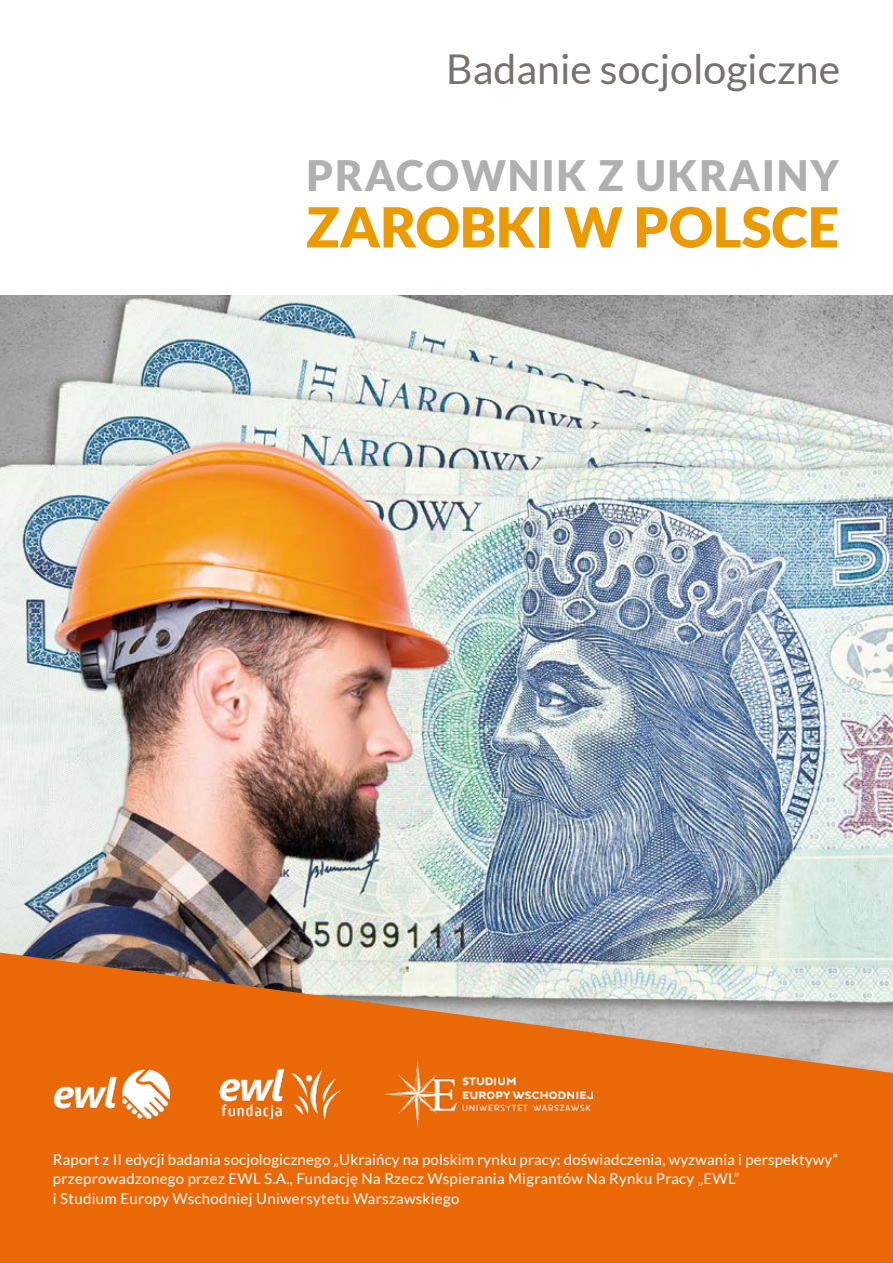
<style>
.page{position:relative;width:893px;height:1263px;background:#fff}
.page>*{position:absolute;margin:0;border:0;box-sizing:border-box;transform-origin:0 0}
.t1{font:900 55.2px "Lato";color:#eb9a00}
.t2{font:900 42px "Lato";letter-spacing:.04em;color:#b0b0b1}
.t3{font:41.1px "Lato";color:#76726d}
.t4{font:15px/19.5px "Lato";letter-spacing:.02em;color:#fff}
</style>
<div class="page">
<img style="left:0;top:295px;width:893px;height:657px">
<svg style="left:0;top:952px;width:893px;height:311px;background:#e17b2f"></svg>
<img style="left:385px;top:1061px;width:208px;height:66px">
<img style="left:213px;top:1065px;width:135px;height:58px">
<img style="left:38px;top:1062px;width:148px;height:64px">
<h3 class="t3" style="left:446px;top:46px;width:396px">Badanie socjologiczne</h3>
<h2 class="t2" style="left:307px;top:151px;width:534px">PRACOWNIK Z UKRAINY</h2>
<h1 class="t1" style="left:306px;top:195px;width:535px">ZAROBKI W POLSCE</h1>
<p class="t4" style="left:53px;top:1149px;width:786px">Raport z II edycji badania socjologicznego „Ukraińcy na polskim rynku pracy: doświadczenia, wyzwania i perspektywy” przeprowadzonego przez EWL S.A., Fundację Na Rzecz Wspierania Migrantów Na Rynku Pracy „EWL”<br>i Studium Europy Wschodniej Uniwersytetu Warszawskiego</p>
</div>
